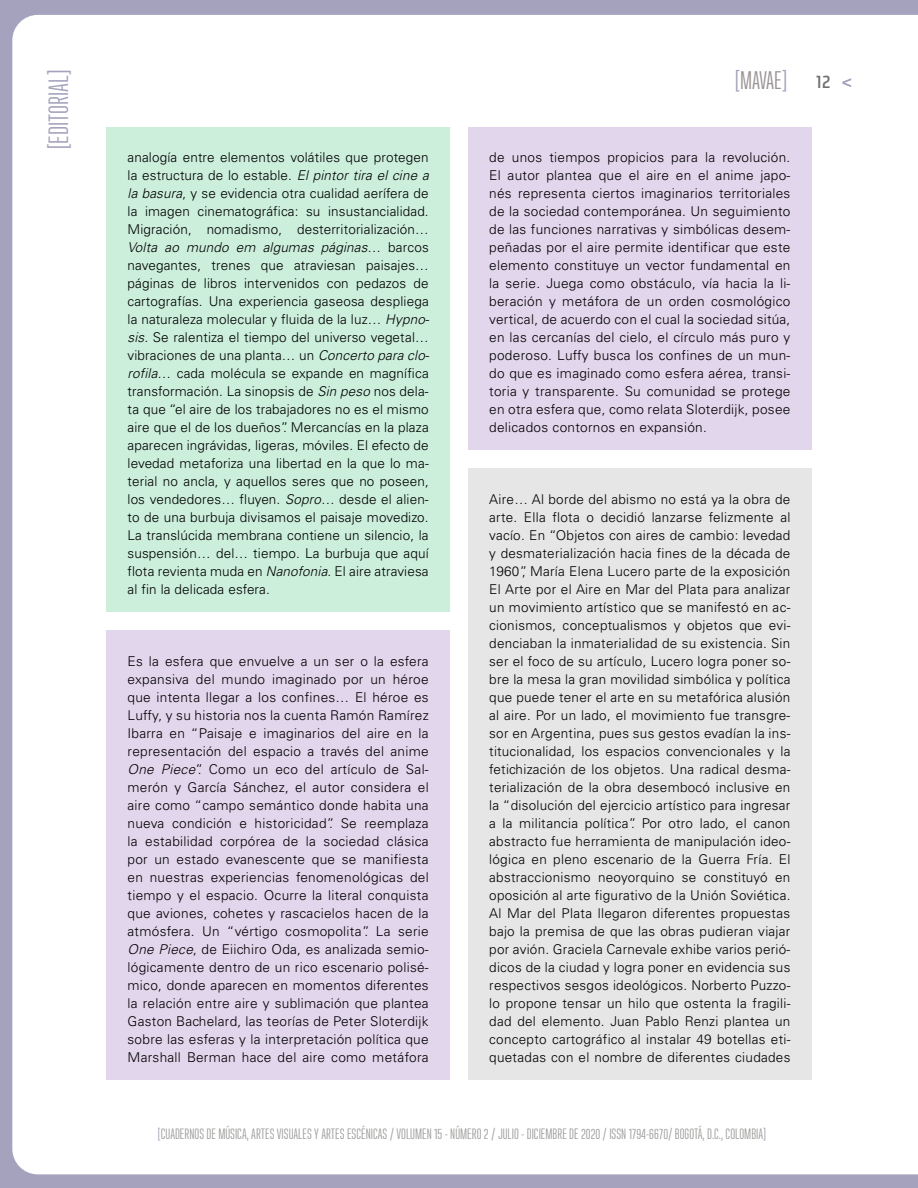
<style>
.page{position:relative;width:918px;height:1188px;background:#a4a2bd}
.page>*{position:absolute;margin:0;border:0;box-sizing:border-box;transform-origin:0 0}
.t1{font:27.9px "Ristretto Pro";color:#a4a2bd}
.t2{font:25.5px "Ristretto Pro";letter-spacing:-.02em;color:#989493}
.t3{font:15px "Ristretto Pro";color:#9d9d9c}
.t4{font:300 13.5px/18px "Univers LT Std";letter-spacing:.02em;color:#000;text-align:justify}
.s1{color:#a4a2bd}
.s2{font-family:"Bunday Sans Semi Bold Up";font-size:17.55px;color:#706f6f}
.s3{font-style:italic}
</style>
<div class="page">
<div style="left:12px;top:15px;width:906px;height:1159px;background:#fff"></div>
<div style="left:730px;top:70px;width:57px;height:21px;background:#fff"></div>
<div style="left:106px;top:128px;width:344px;height:484px;background:#ccefdc"></div>
<div style="left:468px;top:128px;width:344px;height:322px;background:#e2d6ec"></div>
<div style="left:106px;top:630px;width:344px;height:450px;background:#e2d6ec"></div>
<div style="left:468px;top:468px;width:344px;height:612px;background:#e6e6e6"></div>
<svg style="left:843px;top:78px;width:8px;height:9px"></svg>
<h1 class="t1" style="left:43px;top:149px;width:81px;rotate:-90deg">[EDITORIAL]</h1>
<h2 class="t2" style="left:735px;top:66px;width:97px"><span class="s1">[</span>MAVAE<span class="s1">]</span> <span class="s2">12</span></h2>
<p class="t4" style="left:128px;top:148px;width:303px">analogía entre elementos volátiles que protegen la estructura de lo estable. <span class="s3">El pintor tira el cine a la basura</span>, y se evidencia otra cualidad aerífera de la imagen cinematográfica: su insustancialidad.<br>Migración, nomadismo, desterritorialización… <span class="s3">Volta ao mundo em algumas páginas</span>… barcos navegantes, trenes que atraviesan paisajes… páginas de libros intervenidos con pedazos de cartografías. Una experiencia gaseosa despliega la naturaleza molecular y fluida de la luz… <span class="s3">Hypno&shy;sis.</span> Se ralentiza el tiempo del universo vegetal… vibraciones de una planta… un <span class="s3">Concerto para clo&shy;rofila</span>… cada molécula se expande en magnífica transformación. La sinopsis de <span class="s3">Sin peso</span> nos dela&shy;ta que “el aire de los trabajadores no es el mismo aire que el de los dueños”. Mercancías en la plaza aparecen ingrávidas, ligeras, móviles. El efecto de levedad metaforiza una libertad en la que lo ma&shy;terial no ancla, y aquellos seres que no poseen, los vendedores… fluyen. <span class="s3">Sopro…</span> desde el alien&shy;to de una burbuja divisamos el paisaje movedizo.<br>La translúcida membrana contiene un silencio, la suspensión… del… tiempo. La burbuja que aquí flota revienta muda en <span class="s3">Nanofonia</span>. El aire atraviesa al fin la delicada esfera.</p>
<p class="t4" style="left:489px;top:148px;width:303px">de unos tiempos propicios para la revolución.<br>El autor plantea que el aire en el anime japo&shy;nés representa ciertos imaginarios territoriales de la sociedad contemporánea. Un seguimiento de las funciones narrativas y simbólicas desem&shy;peñadas por el aire permite identificar que este elemento constituye un vector fundamental en la serie. Juega como obstáculo, vía hacia la li&shy;beración y metáfora de un orden cosmológico vertical, de acuerdo con el cual la sociedad sitúa, en las cercanías del cielo, el círculo más puro y poderoso. Luffy busca los confines de un mun&shy;do que es imaginado como esfera aérea, transi&shy;toria y transparente. Su comunidad se protege en otra esfera que, como relata Sloterdijk, posee delicados contornos en expansión.</p>
<p class="t4" style="left:489px;top:490px;width:303px">Aire… Al borde del abismo no está ya la obra de arte. Ella flota o decidió lanzarse felizmente al vacío. En “Objetos con aires de cambio: levedad y desmaterialización hacia fines de la década de 1960”, María Elena Lucero parte de la exposición El Arte por el Aire en Mar del Plata para analizar un movimiento artístico que se manifestó en ac&shy;cionismos, conceptualismos y objetos que evi&shy;denciaban la inmaterialidad de su existencia. Sin ser el foco de su artículo, Lucero logra poner so&shy;bre la mesa la gran movilidad simbólica y política que puede tener el arte en su metafórica alusión al aire. Por un lado, el movimiento fue transgre&shy;sor en Argentina, pues sus gestos evadían la ins&shy;titucionalidad, los espacios convencionales y la fetichización de los objetos. Una radical desma&shy;terialización de la obra desembocó inclusive en la “disolución del ejercicio artístico para ingresar a la militancia política”. Por otro lado, el canon abstracto fue herramienta de manipulación ideo&shy;lógica en pleno escenario de la Guerra Fría. El abstraccionismo neoyorquino se constituyó en oposición al arte figurativo de la Unión Soviética.<br>Al Mar del Plata llegaron diferentes propuestas bajo la premisa de que las obras pudieran viajar por avión. Graciela Carnevale exhibe varios perió&shy;dicos de la ciudad y logra poner en evidencia sus respectivos sesgos ideológicos. Norberto Puzzo&shy;lo propone tensar un hilo que ostenta la fragili&shy;dad del elemento. Juan Pablo Renzi plantea un concepto cartográfico al instalar 49 botellas eti&shy;quetadas con el nombre de diferentes ciudades</p>
<p class="t4" style="left:128px;top:652px;width:303px">Es la esfera que envuelve a un ser o la esfera expansiva del mundo imaginado por un héroe que intenta llegar a los confines… El héroe es Luffy, y su historia nos la cuenta Ramón Ramírez Ibarra en “Paisaje e imaginarios del aire en la representación del espacio a través del anime <span class="s3">One Piece</span>”. Como un eco del artículo de Sal&shy;merón y García Sánchez, el autor considera el aire como “campo semántico donde habita una nueva condición e historicidad”. Se reemplaza la estabilidad corpórea de la sociedad clásica por un estado evanescente que se manifiesta en nuestras experiencias fenomenológicas del tiempo y el espacio. Ocurre la literal conquista que aviones, cohetes y rascacielos hacen de la atmósfera. Un “vértigo cosmopolita”. La serie <span class="s3">One Piece</span>, de Eiichiro Oda, es analizada semio&shy;lógicamente dentro de un rico escenario polisé&shy;mico, donde aparecen en momentos diferentes la relación entre aire y sublimación que plantea Gaston Bachelard, las teorías de Peter Sloterdijk sobre las esferas y la interpretación política que Marshall Berman hace del aire como metáfora</p>
<p class="t3" style="left:158px;top:1125px;width:610px"><span class="s1">[</span>CUADERNOS DE MÚSICA, ARTES VISUALES Y ARTES ESCÉNICAS / VOLUMEN 15 - NÚMERO 2 / JULIO - DICIEMBRE DE 2020 / ISSN 1794-6670/ BOGOTÁ, D.C., COLOMBIA<span class="s1">]</span></p>
</div>
